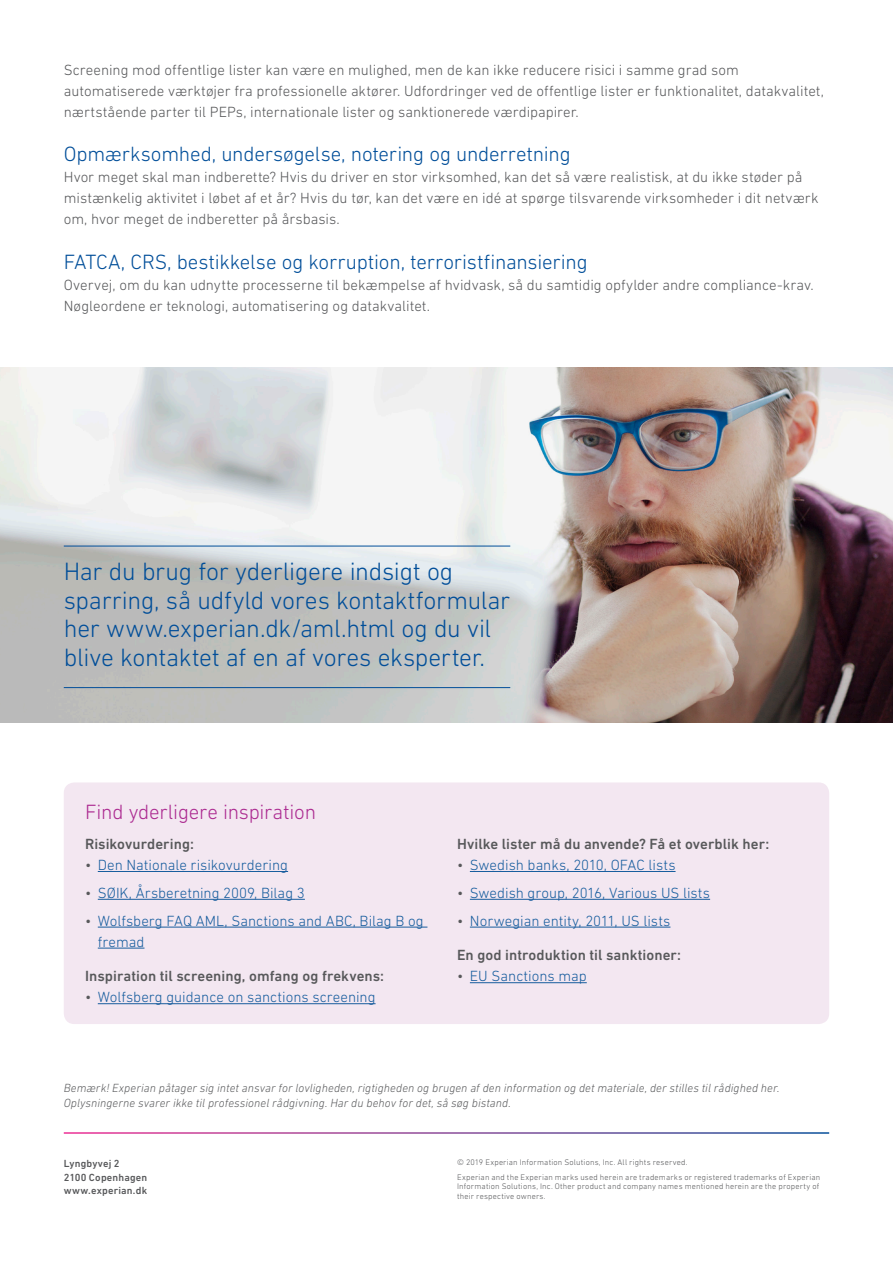
<style>
.page{position:relative;width:893px;height:1263px;background:#fff}
.page>*{position:absolute;margin:0;border:0;box-sizing:border-box;transform-origin:0 0}
.Quote_A_14_16{font:300 25.5px/28.5px "DIN Next W1 G";letter-spacing:-.01em;color:#014e99}
.Headline_14_16{font:300 21px "DIN Next W1 G";letter-spacing:-.01em;color:#014e99}
.Headline_14_16-2{font:300 21px "DIN Next W1 G";letter-spacing:-.01em;color:#ac2b91}
.Body_text_10_14{font:300 15px/21px "DIN Next W1 G";color:#57585a}
.t1{font:300 15px/21px "DIN Next W1 G";color:#175d9e}
.Subhead_10_14{font:500 15px "DIN Next W1 G";letter-spacing:.005em;color:#57585a}
.Body_text_10_14-2{font:italic 300 12px/15px "DIN Next W1 G";letter-spacing:.01em;color:#57585a}
.t2{font:500 10.5px/13.5px "DIN Next W1 G";letter-spacing:.02em;color:#57585a}
.t3{font:300 8.25px/14.2px "DIN Next W1 G";letter-spacing:.02em;color:#57585a}
.s1{color:#57585a}
</style>
<div class="page">
<img style="left:0;top:368px;width:893px;height:355px">
<div style="left:64px;top:782px;width:765px;height:242px;background:#f3e7f1;border-radius:11px"></div>
<hr style="left:98px;top:871px;width:190px;height:1px;background:#175d9e">
<hr style="left:98px;top:899px;width:207px;height:1px;background:#175d9e">
<hr style="left:98px;top:927px;width:329px;height:1px;background:#175d9e">
<hr style="left:98px;top:948px;width:46px;height:1px;background:#175d9e">
<hr style="left:98px;top:1003px;width:278px;height:1px;background:#175d9e">
<hr style="left:470px;top:871px;width:206px;height:1px;background:#175d9e">
<hr style="left:470px;top:899px;width:240px;height:1px;background:#175d9e">
<hr style="left:470px;top:927px;width:200px;height:1px;background:#175d9e">
<hr style="left:470px;top:982px;width:117px;height:1px;background:#175d9e">
<hr style="left:64px;top:546px;width:446px;height:1px;background:#014e99">
<hr style="left:64px;top:687px;width:446px;height:1px;background:#014e99">
<p class="Body_text_10_14" style="left:64px;top:59px;width:762px">Screening mod offentlige lister kan være en mulighed, men de kan ikke reducere risici i samme grad som automatiserede værktøjer fra professionelle aktører. Udfordringer ved de offentlige lister er funktionalitet, datakvalitet, nærtstående parter til PEPs, internationale lister og sanktionerede værdipapirer.</p>
<p class="Headline_14_16" style="left:64px;top:142px;width:508px">Opmærksomhed, undersøgelse, notering og underretning</p>
<p class="Body_text_10_14" style="left:64px;top:167px;width:756px">Hvor meget skal man indberette? Hvis du driver en stor virksomhed, kan det så være realistisk, at du ikke støder på mistænkelig aktivitet i løbet af et år? Hvis du tør, kan det være en idé at spørge tilsvarende virksomheder i dit netværk om, hvor meget de indberetter på årsbasis.</p>
<p class="Headline_14_16" style="left:64px;top:250px;width:525px">FATCA, CRS, bestikkelse og korruption, terroristfinansiering</p>
<p class="Body_text_10_14" style="left:64px;top:274px;width:751px">Overvej, om du kan udnytte processerne til bekæmpelse af hvidvask, så du samtidig opfylder andre compliance-krav.<br>Nøgleordene er teknologi, automatisering og datakvalitet.</p>
<p class="Quote_A_14_16" style="left:64px;top:557px;width:448px">Har du brug for yderligere indsigt og sparring, så udfyld vores kontaktformular her www.experian.dk/aml.html og du vil blive kontaktet af en af vores eksperter.</p>
<p class="Headline_14_16-2" style="left:85px;top:800px;width:233px">Find yderligere inspiration</p>
<p class="Subhead_10_14" style="left:85px;top:835px;width:110px">Risikovurdering:</p>
<p class="t1" style="left:85px;top:854px;width:205px"><span class="s1">•</span> Den Nationale risikovurdering</p>
<p class="t1" style="left:85px;top:882px;width:221px"><span class="s1">•</span> SØIK, Årsberetning 2009, Bilag 3</p>
<p class="t1" style="left:98px;top:910px;width:327px;text-indent:-13px"><span class="s1">•</span> Wolfsberg FAQ AML, Sanctions and ABC, Bilag B og fremad</p>
<p class="Subhead_10_14" style="left:85px;top:967px;width:301px">Inspiration til screening, omfang og frekvens:</p>
<p class="t1" style="left:85px;top:986px;width:292px"><span class="s1">•</span> Wolfsberg guidance on sanctions screening</p>
<p class="Subhead_10_14" style="left:457px;top:835px;width:314px">Hvilke lister må du anvende? Få et overblik her:</p>
<p class="t1" style="left:457px;top:854px;width:220px"><span class="s1">•</span> Swedish banks, 2010, OFAC lists</p>
<p class="t1" style="left:457px;top:882px;width:254px"><span class="s1">•</span> Swedish group, 2016, Various US lists</p>
<p class="t1" style="left:457px;top:910px;width:215px"><span class="s1">•</span> Norwegian entity, 2011, US lists</p>
<p class="Subhead_10_14" style="left:457px;top:946px;width:226px">En god introduktion til sanktioner:</p>
<p class="t1" style="left:457px;top:965px;width:131px"><span class="s1">•</span> EU Sanctions map</p>
<p class="Body_text_10_14-2" style="left:64px;top:1080px;width:717px">Bemærk! Experian påtager sig intet ansvar for lovligheden, rigtigheden og brugen af den information og det materiale, der stilles til rådighed her.<br>Oplysningerne svarer ikke til professionel rådgivning. Har du behov for det, så søg bistand.</p>
<p class="t2" style="left:64px;top:1157px;width:85px">Lyngbyvej 2<br>2100 Copenhagen www.experian.dk</p>
<p class="t3" style="left:457px;top:1155px;width:365px">© 2019 Experian Information Solutions, Inc. All rights reserved.<br>Experian and the Experian marks used herein are trademarks or registered trademarks of Experian</p>
<p class="t3" style="left:457px;top:1182px;width:364px;line-height:9.8px">Information Solutions, Inc. Other product and company names mentioned herein are the property of their respective owners.</p>
</div>
